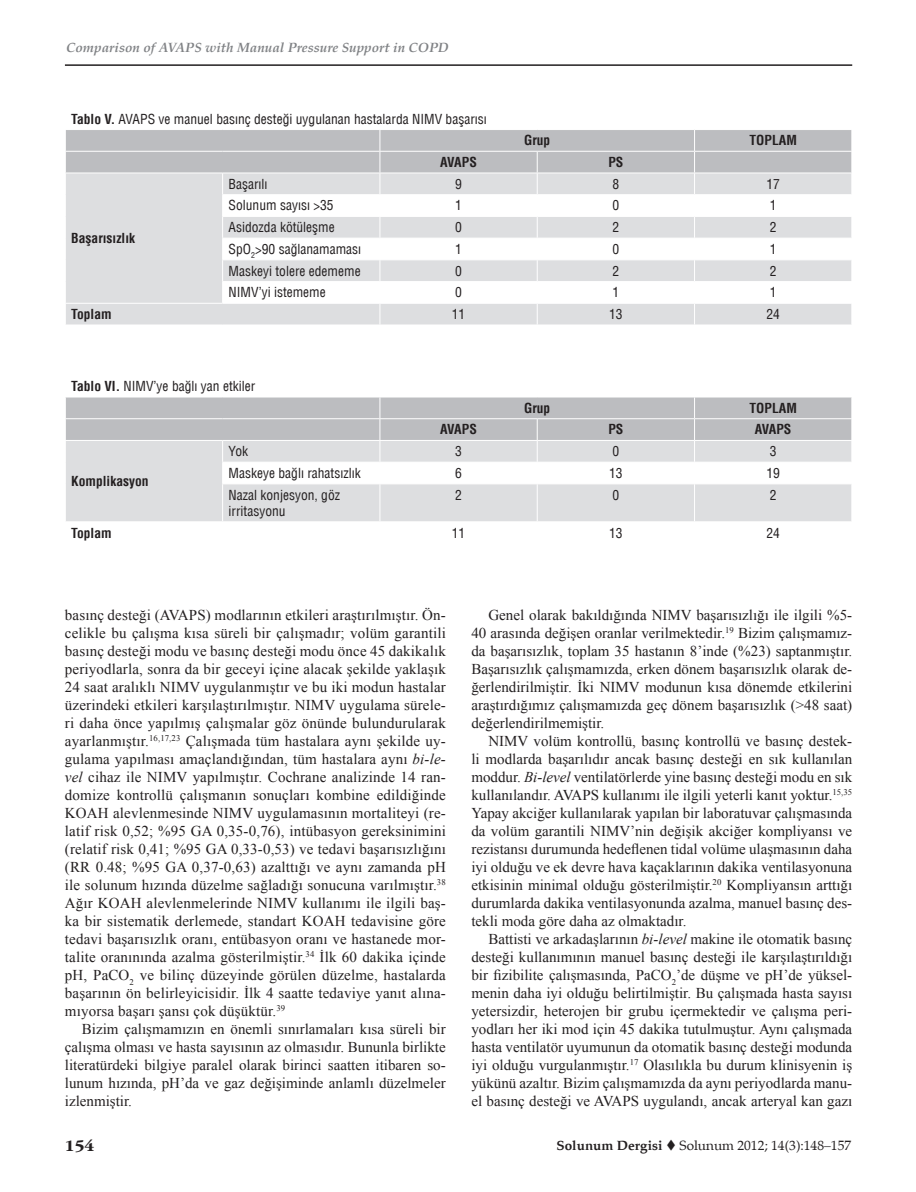
<style>
.page{position:relative;width:916px;height:1192px;background:#fff}
.page>*{position:absolute;margin:0;border:0;box-sizing:border-box;transform-origin:0 0}
.t1{font:700 16.5px "ITC Garamond Std";color:#231f20}
.Default{font:15px/18px "Times New Roman";color:#231f20;text-align:justify}
.t2{font:condensed 13.5px/16.2px "Helvetica LT Std";color:#231f20}
.t3{font:700 condensed 13.5px "Helvetica LT Std";color:#231f20}
.t4{font:italic 700 13.5px "Palatino LT Std";color:#808285}
.t5{font:13.5px "Palatino LT Std";color:#231f20}
.s1{font-weight:700}
.s2{font-style:italic}
</style>
<div class="page">
<hr style="left:65px;top:64px;width:786px;height:2px;background:#231f20">
<svg style="left:65px;top:130px;width:787px;height:194px"></svg>
<div style="left:66px;top:484px;width:785px;height:37px;background:#dddee0"></div>
<svg style="left:65px;top:397px;width:787px;height:87px"></svg>
<hr style="left:222px;top:483px;width:158px;height:1px;background:#fff">
<hr style="left:222px;top:484px;width:1px;height:37px;background:#fff">
<hr style="left:380px;top:483px;width:157px;height:1px;background:#fff">
<hr style="left:379px;top:484px;width:1px;height:37px;background:#fff">
<hr style="left:537px;top:483px;width:157px;height:1px;background:#fff">
<hr style="left:536px;top:484px;width:1px;height:37px;background:#fff">
<hr style="left:694px;top:483px;width:157px;height:1px;background:#fff">
<hr style="left:694px;top:484px;width:1px;height:37px;background:#fff">
<p class="t4" style="left:66px;top:39px;width:384px">Comparison of AVAPS with Manual Pressure Support in COPD</p>
<p class="t2" style="left:71px;top:110px;width:417px"><span class="s1">Tablo V.</span> AVAPS ve manuel basınç desteği uygulanan hastalarda NIMV başarısı</p>
<p class="t3" style="left:524px;top:132px;width:28px">Grup</p>
<p class="t3" style="left:749px;top:132px;width:49px">TOPLAM</p>
<p class="t3" style="left:71px;top:229px;width:65px">Başarısızlık</p>
<p class="t3" style="left:440px;top:153px;width:38px">AVAPS</p>
<p class="t3" style="left:608px;top:153px;width:17px">PS</p>
<p class="t2" style="left:228px;top:175px;width:40px">Başarılı</p>
<p class="t2" style="left:455px;top:175px;width:8px">9</p>
<p class="t2" style="left:612px;top:175px;width:8px">8</p>
<p class="t2" style="left:766px;top:175px;width:15px">17</p>
<p class="t2" style="left:228px;top:197px;width:106px">Solunum sayısı &gt;35</p>
<p class="t2" style="left:455px;top:197px;width:8px">1</p>
<p class="t2" style="left:612px;top:197px;width:8px">0</p>
<p class="t2" style="left:769px;top:197px;width:8px">1</p>
<p class="t2" style="left:228px;top:219px;width:108px">Asidozda kötüleşme</p>
<p class="t2" style="left:455px;top:219px;width:8px">0</p>
<p class="t2" style="left:612px;top:219px;width:8px">2</p>
<p class="t2" style="left:769px;top:219px;width:8px">2</p>
<p class="t2" style="left:228px;top:241px;width:134px">SpO<sub>2</sub>&gt;90 sağlanamaması</p>
<p class="t2" style="left:455px;top:241px;width:8px">1</p>
<p class="t2" style="left:612px;top:241px;width:8px">0</p>
<p class="t2" style="left:769px;top:241px;width:8px">1</p>
<p class="t2" style="left:228px;top:262px;width:133px">Maskeyi tolere edememe</p>
<p class="t2" style="left:455px;top:262px;width:8px">0</p>
<p class="t2" style="left:612px;top:262px;width:8px">2</p>
<p class="t2" style="left:769px;top:262px;width:8px">2</p>
<p class="t2" style="left:228px;top:284px;width:99px">NIMV’yi istememe</p>
<p class="t2" style="left:455px;top:284px;width:8px">0</p>
<p class="t2" style="left:612px;top:284px;width:8px">1</p>
<p class="t2" style="left:769px;top:284px;width:8px">1</p>
<p class="t3" style="left:71px;top:305px;width:42px">Toplam</p>
<p class="t2" style="left:451px;top:306px;width:15px">11</p>
<p class="t2" style="left:609px;top:306px;width:15px">13</p>
<p class="t2" style="left:766px;top:306px;width:15px">24</p>
<p class="t2" style="left:71px;top:378px;width:185px"><span class="s1">Tablo VI.</span> NIMV’ye bağlı yan etkiler</p>
<p class="t3" style="left:524px;top:399px;width:28px">Grup</p>
<p class="t3" style="left:749px;top:399px;width:49px">TOPLAM</p>
<p class="t3" style="left:440px;top:421px;width:38px">AVAPS</p>
<p class="t3" style="left:608px;top:421px;width:17px">PS</p>
<p class="t3" style="left:754px;top:421px;width:38px">AVAPS</p>
<p class="t3" style="left:71px;top:472px;width:79px">Komplikasyon</p>
<p class="t2" style="left:228px;top:443px;width:21px">Yok</p>
<p class="t2" style="left:455px;top:443px;width:8px">3</p>
<p class="t2" style="left:612px;top:443px;width:8px">0</p>
<p class="t2" style="left:769px;top:443px;width:8px">3</p>
<p class="t2" style="left:228px;top:465px;width:133px">Maskeye bağlı rahatsızlık</p>
<p class="t2" style="left:455px;top:465px;width:8px">6</p>
<p class="t2" style="left:609px;top:465px;width:15px">13</p>
<p class="t2" style="left:766px;top:465px;width:15px">19</p>
<p class="t2" style="left:228px;top:486px;width:113px">Nazal konjesyon, göz irritasyonu</p>
<p class="t2" style="left:455px;top:486px;width:8px">2</p>
<p class="t2" style="left:612px;top:486px;width:8px">0</p>
<p class="t2" style="left:769px;top:486px;width:8px">2</p>
<p class="t3" style="left:71px;top:524px;width:42px">Toplam</p>
<p class="t2" style="left:451px;top:524px;width:15px">11</p>
<p class="t2" style="left:609px;top:524px;width:15px">13</p>
<p class="t2" style="left:766px;top:524px;width:15px">24</p>
<p class="Default" style="left:65px;top:605px;width:382px">basınç desteği (AVAPS) modlarının etkileri araştırılmıştır. Ön&shy;celikle bu çalışma kısa süreli bir çalışmadır; volüm garantili basınç desteği modu ve basınç desteği modu önce 45 dakikalık periyodlarla, sonra da bir geceyi içine alacak şekilde yaklaşık 24 saat aralıklı NIMV uygulanmıştır ve bu iki modun hastalar üzerindeki etkileri karşılaştırılmıştır. NIMV uygulama sürele&shy;ri daha önce yapılmış çalışmalar göz önünde bulundurularak ayarlanmıştır.<sup>16,17,23</sup> Çalışmada tüm hastalara aynı şekilde uy&shy;gulama yapılması amaçlandığından, tüm hastalara aynı <span class="s2">bi-le&shy;vel</span> cihaz ile NIMV yapılmıştır. Cochrane analizinde 14 ran&shy;domize kontrollü çalışmanın sonuçları kombine edildiğinde KOAH alevlenmesinde NIMV uygulamasının mortaliteyi (re&shy;latif risk 0,52; %95 GA 0,35-0,76), intübasyon gereksinimini (relatif risk 0,41; %95 GA 0,33-0,53) ve tedavi başarısızlığını (RR 0.48; %95 GA 0,37-0,63) azalttığı ve aynı zamanda pH ile solunum hızında düzelme sağladığı sonucuna varılmıştır.<sup>38<br></sup>Ağır KOAH alevlenmelerinde NIMV kullanımı ile ilgili baş&shy;ka bir sistematik derlemede, standart KOAH tedavisine göre tedavi başarısızlık oranı, entübasyon oranı ve hastanede mor&shy;talite oranınında azalma gösterilmiştir.<sup>34</sup> İlk 60 dakika içinde pH, PaCO<sub>2</sub> ve bilinç düzeyinde görülen düzelme, hastalarda başarının ön belirleyicisidir. İlk 4 saatte tedaviye yanıt alına&shy;mıyorsa başarı şansı çok düşüktür.<sup>39</sup></p>
<p class="Default" style="left:65px;top:1019px;width:382px;text-indent:17px">Bizim çalışmamızın en önemli sınırlamaları kısa süreli bir çalışma olması ve hasta sayısının az olmasıdır. Bununla birlikte literatürdeki bilgiye paralel olarak birinci saatten itibaren so&shy;lunum hızında, pH’da ve gaz değişiminde anlamlı düzelmeler izlenmiştir.</p>
<p class="Default" style="left:471px;top:605px;width:382px;text-indent:17px">Genel olarak bakıldığında NIMV başarısızlığı ile ilgili %5- 40 arasında değişen oranlar verilmektedir.<sup>19</sup> Bizim çalışmamız&shy;da başarısızlık, toplam 35 hastanın 8’inde (%23) saptanmıştır.<br>Başarısızlık çalışmamızda, erken dönem başarısızlık olarak de&shy;ğerlendirilmiştir. İki NIMV modunun kısa dönemde etkilerini araştırdığımız çalışmamızda geç dönem başarısızlık (&gt;48 saat) değerlendirilmemiştir.</p>
<p class="Default" style="left:471px;top:731px;width:382px;text-indent:17px">NIMV volüm kontrollü, basınç kontrollü ve basınç destek&shy;li modlarda başarılıdır ancak basınç desteği en sık kullanılan moddur. <span class="s2">Bi-level</span> ventilatörlerde yine basınç desteği modu en sık kullanılandır. AVAPS kullanımı ile ilgili yeterli kanıt yoktur.<sup>15,35<br></sup>Yapay akciğer kullanılarak yapılan bir laboratuvar çalışmasında da volüm garantili NIMV’nin değişik akciğer kompliyansı ve rezistansı durumunda hedeflenen tidal volüme ulaşmasının daha iyi olduğu ve ek devre hava kaçaklarının dakika ventilasyonuna etkisinin minimal olduğu gösterilmiştir.<sup>20</sup> Kompliyansın arttığı durumlarda dakika ventilasyonunda azalma, manuel basınç des&shy;tekli moda göre daha az olmaktadır.</p>
<p class="Default" style="left:471px;top:929px;width:382px;text-indent:17px">Battisti ve arkadaşlarının <span class="s2">bi-level</span> makine ile otomatik basınç desteği kullanımının manuel basınç desteği ile karşılaştırıldığı bir fizibilite çalışmasında, PaCO<sub>2</sub>’de düşme ve pH’de yüksel&shy;menin daha iyi olduğu belirtilmiştir. Bu çalışmada hasta sayısı yetersizdir, heterojen bir grubu içermektedir ve çalışma peri&shy;yodları her iki mod için 45 dakika tutulmuştur. Aynı çalışmada hasta ventilatör uyumunun da otomatik basınç desteği modunda iyi olduğu vurgulanmıştır.<sup>17</sup> Olasılıkla bu durum klinisyenin iş yükünü azaltır. Bizim çalışmamızda da aynı periyodlarda manu&shy;el basınç desteği ve AVAPS uygulandı, ancak arteryal kan gazı</p>
<p class="t1" style="left:65px;top:1136px;width:31px">154</p>
<p class="t5" style="left:556px;top:1136px;width:296px"><span class="s1">Solunum Dergisi</span> ▼ Solunum 2012; 14(3):148–157</p>
</div>
